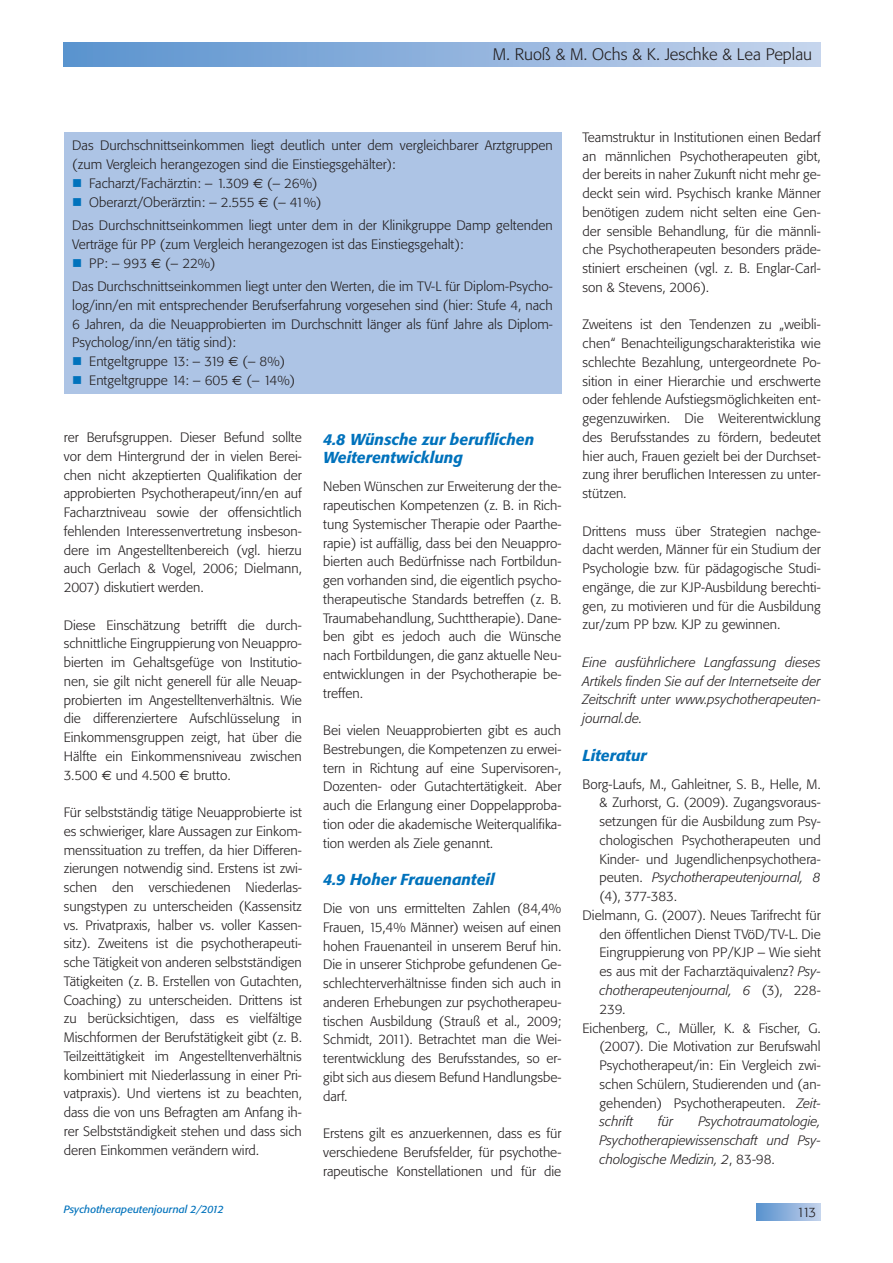
<style>
.page{position:relative;width:893px;height:1263px;background:#fff}
.page>*{position:absolute;margin:0;border:0;box-sizing:border-box;transform-origin:0 0}
.t1{font:300 16.5px "Tn T Form BSK";color:#231f20}
.t2{font:italic 500 15.75px/18.8px "Tn T Form BSK";color:#0072bc}
.t3{font:300 13.5px/18.8px "Tn T Form BSK";color:#231f20;text-align:justify}
.t4{font:italic 300 13.5px/18.8px "Tn T Form BSK";color:#231f20;text-align:justify}
.t5{font:italic 10.5px "Tn T Form BSK";color:#0072bc}
.s1{font-family:"Euro Sans";font-weight:400}
.s2{font-style:normal}
.s3{font-style:italic}
</style>
<div class="page">
<div style="left:64px;top:43px;width:757px;height:24px;background:linear-gradient(to right,#5992ce,#c6d3ec)"></div>
<div style="left:757px;top:1203px;width:64px;height:17px;background:linear-gradient(to right,#5992ce,#c3d2eb)"></div>
<div style="left:64px;top:132px;width:497px;height:261px;background:#adc4e5"></div>
<p class="t1" style="left:493px;top:44px;width:321px">M. Ruoß &amp; M. Ochs &amp; K. Jeschke &amp; Lea Peplau</p>
<p class="t3" style="left:72px;top:136px;width:482px">Das Durchschnittseinkommen liegt deutlich unter dem vergleichbarer Arztgruppen</p>
<p class="t3" style="left:72px;top:155px;width:325px">(zum Vergleich herangezogen sind die Einstiegsgehälter):</p>
<p class="t3" style="left:89px;top:174px;width:230px">Facharzt/Fachärztin: – 1.309 <span class="s1">€</span> (– 26%)</p>
<p class="t3" style="left:89px;top:193px;width:234px">Oberarzt/Oberärztin: – 2.555 <span class="s1">€</span> (– 41%)</p>
<p class="t3" style="left:72px;top:216px;width:482px">Das Durchschnittseinkommen liegt unter dem in der Klinikgruppe Damp geltenden</p>
<p class="t3" style="left:72px;top:235px;width:393px">Verträge für PP (zum Vergleich herangezogen ist das Einstiegsgehalt):</p>
<p class="t3" style="left:89px;top:254px;width:128px">PP: – 993 <span class="s1">€</span> (– 22%)</p>
<p class="t3" style="left:72px;top:277px;width:482px">Das Durchschnittseinkommen liegt unter den Werten, die im TV-L für Diplom-Psycho-</p>
<p class="t3" style="left:72px;top:296px;width:482px">log/inn/en mit entsprechender Berufserfahrung vorgesehen sind (hier: Stufe 4, nach</p>
<p class="t3" style="left:72px;top:315px;width:482px">6 Jahren, da die Neuapprobierten im Durchschnitt länger als fünf Jahre als Diplom-</p>
<p class="t3" style="left:72px;top:333px;width:165px">Psycholog/inn/en tätig sind):</p>
<p class="t3" style="left:89px;top:352px;width:197px">Entgeltgruppe 13: – 319 <span class="s1">€</span> (– 8%)</p>
<p class="t3" style="left:89px;top:371px;width:207px">Entgeltgruppe 14: – 605 <span class="s1">€</span> (– 14%)</p>
<p class="t3" style="left:64px;top:428px;width:240px">rer Berufsgruppen. Dieser Befund sollte vor dem Hintergrund der in vielen Berei&shy;chen nicht akzeptierten Qualifikation der approbierten Psychotherapeut/inn/en auf Facharztniveau sowie der offensichtlich fehlenden Interessenvertretung insbeson&shy;dere im Angestelltenbereich (vgl. hierzu auch Gerlach &amp; Vogel, 2006; Dielmann, 2007) diskutiert werden.</p>
<p class="t3" style="left:64px;top:616px;width:240px">Diese Einschätzung betrifft die durch&shy;schnittliche Eingruppierung von Neuappro&shy;bierten im Gehaltsgefüge von Institutio&shy;nen, sie gilt nicht generell für alle Neuap&shy;probierten im Angestelltenverhältnis. Wie die differenziertere Aufschlüsselung in Einkommensgruppen zeigt, hat über die Hälfte ein Einkommensniveau zwischen 3.500 <span class="s1">€</span> und 4.500 <span class="s1">€</span> brutto.</p>
<p class="t3" style="left:64px;top:803px;width:240px">Für selbstständig tätige Neuapprobierte ist es schwieriger, klare Aussagen zur Einkom&shy;menssituation zu treffen, da hier Differen&shy;zierungen notwendig sind. Erstens ist zwi&shy;schen den verschiedenen Niederlas&shy;sungstypen zu unterscheiden (Kassensitz vs. Privatpraxis, halber vs. voller Kassen&shy;sitz). Zweitens ist die psychotherapeuti&shy;sche Tätigkeit von anderen selbstständigen Tätigkeiten (z. B. Erstellen von Gutachten, Coaching) zu unterscheiden. Drittens ist zu berücksichtigen, dass es vielfältige Mischformen der Berufstätigkeit gibt (z. B.<br>Teilzeittätigkeit im Angestelltenverhältnis kombiniert mit Niederlassung in einer Pri&shy;vatpraxis). Und viertens ist zu beachten, dass die von uns Befragten am Anfang ih&shy;rer Selbstständigkeit stehen und dass sich deren Einkommen verändern wird.</p>
<p class="t2" style="left:323px;top:429px;width:213px">4.8 Wünsche zur beruflichen<br>Weiterentwicklung</p>
<p class="t3" style="left:323px;top:477px;width:240px">Neben Wünschen zur Erweiterung der the&shy;rapeutischen Kompetenzen (z. B. in Rich&shy;tung Systemischer Therapie oder Paarthe&shy;rapie) ist auffällig, dass bei den Neuappro&shy;bierten auch Bedürfnisse nach Fortbildun&shy;gen vorhanden sind, die eigentlich psycho&shy;therapeutische Standards betreffen (z. B.<br>Traumabehandlung, Suchttherapie). Dane&shy;ben gibt es jedoch auch die Wünsche nach Fortbildungen, die ganz aktuelle Neu&shy;entwicklungen in der Psychotherapie be&shy;treffen.</p>
<p class="t3" style="left:323px;top:721px;width:240px">Bei vielen Neuapprobierten gibt es auch Bestrebungen, die Kompetenzen zu erwei&shy;tern in Richtung auf eine Supervisoren-, Dozenten- oder Gutachtertätigkeit. Aber auch die Erlangung einer Doppelapproba&shy;tion oder die akademische Weiterqualifika&shy;tion werden als Ziele genannt.</p>
<p class="t2" style="left:323px;top:870px;width:173px">4.9 Hoher Frauenanteil</p>
<p class="t3" style="left:323px;top:899px;width:240px">Die von uns ermittelten Zahlen (84,4% Frauen, 15,4% Männer) weisen auf einen hohen Frauenanteil in unserem Beruf hin.<br>Die in unserer Stichprobe gefundenen Ge&shy;schlechterverhältnisse finden sich auch in anderen Erhebungen zur psychotherapeu&shy;tischen Ausbildung (Strauß et al., 2009; Schmidt, 2011). Betrachtet man die Wei&shy;terentwicklung des Berufsstandes, so er&shy;gibt sich aus diesem Befund Handlungsbe&shy;darf.</p>
<p class="t3" style="left:323px;top:1124px;width:240px">Erstens gilt es anzuerkennen, dass es für verschiedene Berufsfelder, für psychothe&shy;rapeutische Konstellationen und für die</p>
<p class="t3" style="left:583px;top:128px;width:240px">Teamstruktur in Institutionen einen Bedarf an männlichen Psychotherapeuten gibt, der bereits in naher Zukunft nicht mehr ge&shy;deckt sein wird. Psychisch kranke Männer benötigen zudem nicht selten eine Gen&shy;der sensible Behandlung, für die männli&shy;che Psychotherapeuten besonders präde&shy;stiniert erscheinen (vgl. z. B. Englar-Carl&shy;son &amp; Stevens, 2006).</p>
<p class="t3" style="left:583px;top:315px;width:240px">Zweitens ist den Tendenzen zu „weibli&shy;chen“ Benachteiligungscharakteristika wie schlechte Bezahlung, untergeordnete Po&shy;sition in einer Hierarchie und erschwerte oder fehlende Aufstiegsmöglichkeiten ent&shy;gegenzuwirken. Die Weiterentwicklung des Berufsstandes zu fördern, bedeutet hier auch, Frauen gezielt bei der Durchset&shy;zung ihrer beruflichen Interessen zu unter&shy;stützen.</p>
<p class="t3" style="left:583px;top:522px;width:240px">Drittens muss über Strategien nachge&shy;dacht werden, Männer für ein Studium der Psychologie bzw. für pädagogische Studi&shy;engänge, die zur KJP-Ausbildung berechti&shy;gen, zu motivieren und für die Ausbildung zur/zum PP bzw. KJP zu gewinnen.</p>
<p class="t4" style="left:583px;top:653px;width:240px">Eine ausführlichere Langfassung dieses Artikels finden Sie auf der Internetseite der Zeitschrift unter www.psychotherapeuten&shy;journal.de.</p>
<p class="t2" style="left:583px;top:746px;width:66px">Literatur</p>
<p class="t3" style="left:583px;top:775px;width:240px">Borg-Laufs, M., Gahleitner, S. B., Helle, M.</p>
<p class="t3" style="left:600px;top:793px;width:223px">&amp; Zurhorst, G. (2009). Zugangsvoraus-</p>
<p class="t3" style="left:600px;top:812px;width:223px">setzungen für die Ausbildung zum Psy-</p>
<p class="t3" style="left:600px;top:831px;width:223px">chologischen Psychotherapeuten und</p>
<p class="t3" style="left:600px;top:850px;width:223px">Kinder- und Jugendlichenpsychothera-</p>
<p class="t4" style="left:600px;top:868px;width:223px"><span class="s2">peuten.</span> Psychotherapeutenjournal, 8</p>
<p class="t3" style="left:600px;top:887px;width:79px">(4), 377-383.</p>
<p class="t3" style="left:583px;top:906px;width:240px">Dielmann, G. (2007). Neues Tarifrecht für</p>
<p class="t3" style="left:600px;top:925px;width:223px">den öffentlichen Dienst TVöD/TV-L. Die</p>
<p class="t3" style="left:600px;top:943px;width:223px">Eingruppierung von PP/KJP – Wie sieht</p>
<p class="t3" style="left:600px;top:962px;width:223px">es aus mit der Facharztäquivalenz? <span class="s3">Psy-</span></p>
<p class="t4" style="left:600px;top:981px;width:223px">chotherapeutenjournal, 6 <span class="s2">(3), 228-</span></p>
<p class="t3" style="left:600px;top:1000px;width:27px">239.</p>
<p class="t3" style="left:583px;top:1018px;width:240px">Eichenberg, C., Müller, K. &amp; Fischer, G.</p>
<p class="t3" style="left:600px;top:1037px;width:223px">(2007). Die Motivation zur Berufswahl</p>
<p class="t3" style="left:600px;top:1056px;width:223px">Psychotherapeut/in: Ein Vergleich zwi-</p>
<p class="t3" style="left:600px;top:1075px;width:223px">schen Schülern, Studierenden und (an-</p>
<p class="t3" style="left:600px;top:1093px;width:223px">gehenden) Psychotherapeuten. <span class="s3">Zeit-</span></p>
<p class="t4" style="left:600px;top:1112px;width:35px">schrift</p>
<p class="t4" style="left:658px;top:1112px;width:17px">für</p>
<p class="t4" style="left:600px;top:1112px;width:223px;text-indent:99px">Psychotraumatologie, Psychotherapiewissenschaft und Psy&shy;chologische Medizin, 2<span class="s2">, 83-98.</span></p>
<p class="t5" style="left:64px;top:1203px;width:162px">Psychotherapeutenjournal 2/2012</p>
<p class="t3" style="left:797px;top:1202px;width:21px">113</p>
</div>
